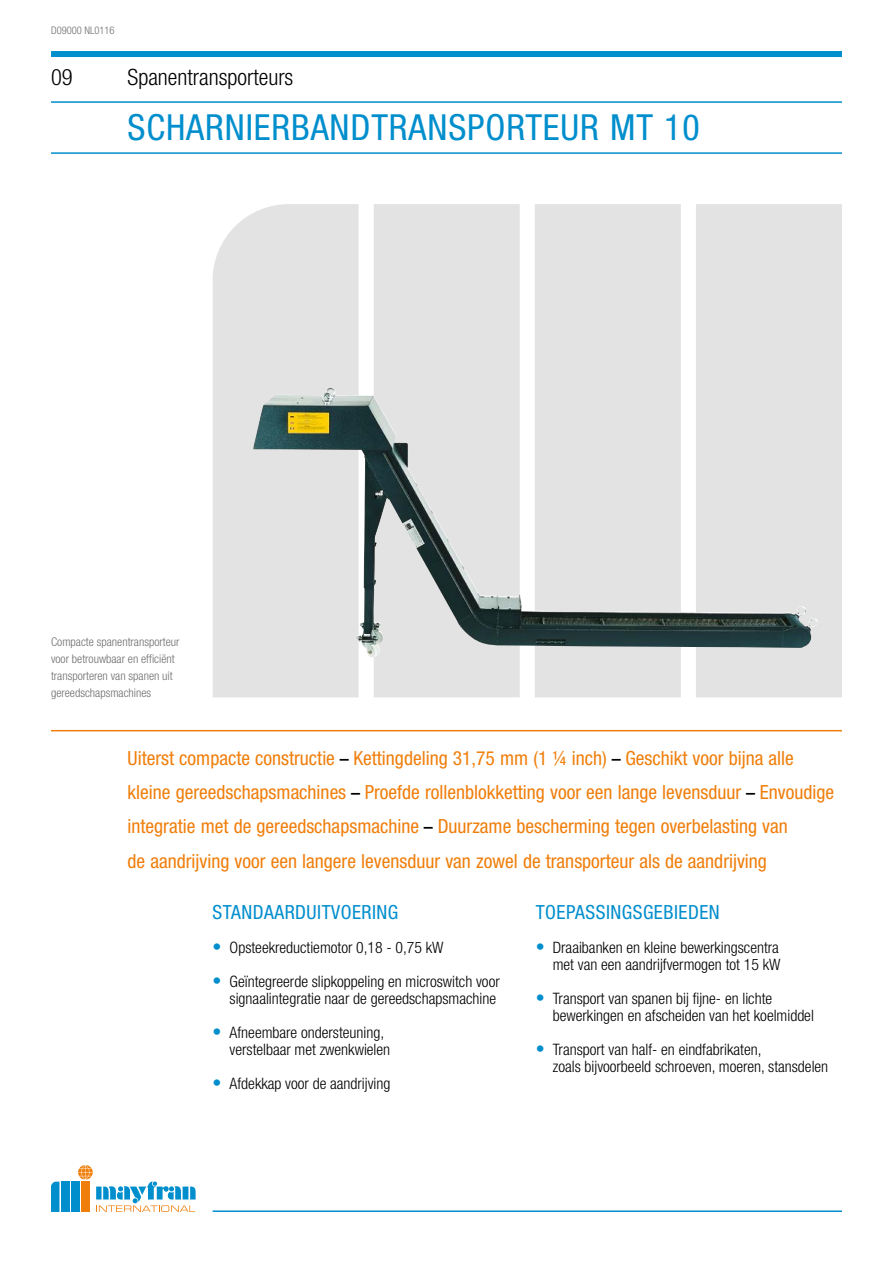
<style>
.page{position:relative;width:893px;height:1263px;background:#fff}
.page>*{position:absolute;margin:0;border:0;box-sizing:border-box;transform-origin:0 0}
.t1{font:condensed 36px "Helvetica Neue LT Std";letter-spacing:.025em;color:#008ecd}
.t2{font:300 condensed 22.5px "Helvetica Neue LT Std";color:#000}
.t3{font:condensed 19.5px/34px "Helvetica Neue LT Std";color:#f07e0b}
.t4{font:condensed 19.5px "Helvetica Neue LT Std";letter-spacing:.025em;color:#008ecd}
.t5{font:300 condensed 15.75px/17px "Helvetica Neue LT Std";color:#000}
.t6{font:300 condensed 12px/17px "Helvetica Neue LT Std";color:#6e6e6e}
.t7{font:300 condensed 10.5px "Helvetica Neue LT Std";color:#6e6e6e}
.s1{font-weight:500;font-size:18px;color:#000}
.s2{font-weight:500;font-size:18px;color:#008ecd}
</style>
<div class="page">
<hr style="left:213px;top:1210px;width:629px;height:2px;background:#008ecd">
<svg style="left:51px;top:1181px;width:8px;height:31px"></svg>
<div style="left:71px;top:1181px;width:9px;height:31px;background:#008ecd"></div>
<div style="left:61px;top:1181px;width:9px;height:31px;background:#008ecd"></div>
<svg style="left:78px;top:1165px;width:118px;height:47px"></svg>
<div style="left:51px;top:51px;width:791px;height:6px;background:#008ecd"></div>
<hr style="left:51px;top:101px;width:791px;height:2px;background:#008ecd">
<hr style="left:51px;top:152px;width:791px;height:2px;background:#008ecd">
<hr style="left:51px;top:730px;width:791px;height:1px;background:#f07e0b">
<svg style="left:213px;top:204px;width:629px;height:493px;background:#e5e5e5"></svg>
<img style="left:253px;top:388px;width:565px;height:271px">
<p class="t7" style="left:51px;top:24px;width:65px">D09000 NL0116</p>
<h2 class="t2" style="left:51px;top:64px;width:23px">09</h2>
<h2 class="t2" style="left:128px;top:64px;width:167px">Spanentransporteurs</h2>
<h1 class="t1" style="left:128px;top:107px;width:574px">SCHARNIERBANDTRANSPORTEUR MT 10</h1>
<p class="t6" style="left:51px;top:633px;width:130px">Compacte spanentransporteur voor betrouwbaar en efficiënt transporteren van spanen uit gereedschapsmachines</p>
<p class="t3" style="left:128px;top:741px;width:708px">Uiterst compacte constructie <span class="s1">–</span> Kettingdeling 31,75 mm (1 1/4 inch) <span class="s1">–</span> Geschikt voor bijna alle kleine gereedschapsmachines <span class="s1">–</span> Proefde rollenblokketting voor een lange levensduur <span class="s1">–</span> Envoudige integratie met de gereedschapsmachine <span class="s1">–</span> Duurzame bescherming tegen overbelasting van<br>de aandrijving voor een langere levensduur van zowel de transporteur als de aandrijving</p>
<p class="t4" style="left:213px;top:900px;width:187px">STANDAARDUITVOERING</p>
<p class="t5" style="left:213px;top:938px;width:232px"><span class="s2">•</span> Opsteekreductiemotor 0,18 - 0,75 kW</p>
<p class="t5" style="left:213px;top:972px;width:289px;text-align:right"><span class="s2">•</span> Geïntegreerde slipkoppeling en microswitch voor signaalintegratie naar de gereedschapsmachine</p>
<p class="t5" style="left:230px;top:1023px;width:162px;text-indent:-17px"><span class="s2">•</span> Afneembare ondersteuning, verstelbaar met zwenkwielen</p>
<p class="t5" style="left:213px;top:1074px;width:179px"><span class="s2">•</span> Afdekkap voor de aandrijving</p>
<p class="t4" style="left:536px;top:900px;width:185px">TOEPASSINGSGEBIEDEN</p>
<p class="t5" style="left:536px;top:938px;width:246px;text-align:right"><span class="s2">•</span> Draaibanken en kleine bewerkingscentra met van een aandrijfvermogen tot 15 kW</p>
<p class="t5" style="left:553px;top:989px;width:263px;text-indent:-17px"><span class="s2">•</span> Transport van spanen bij fijne- en lichte bewerkingen en afscheiden van het koelmiddel</p>
<p class="t5" style="left:553px;top:1040px;width:277px;text-indent:-17px"><span class="s2">•</span> Transport van half- en eindfabrikaten,<br>zoals bijvoorbeeld schroeven, moeren, stansdelen</p>
</div>
